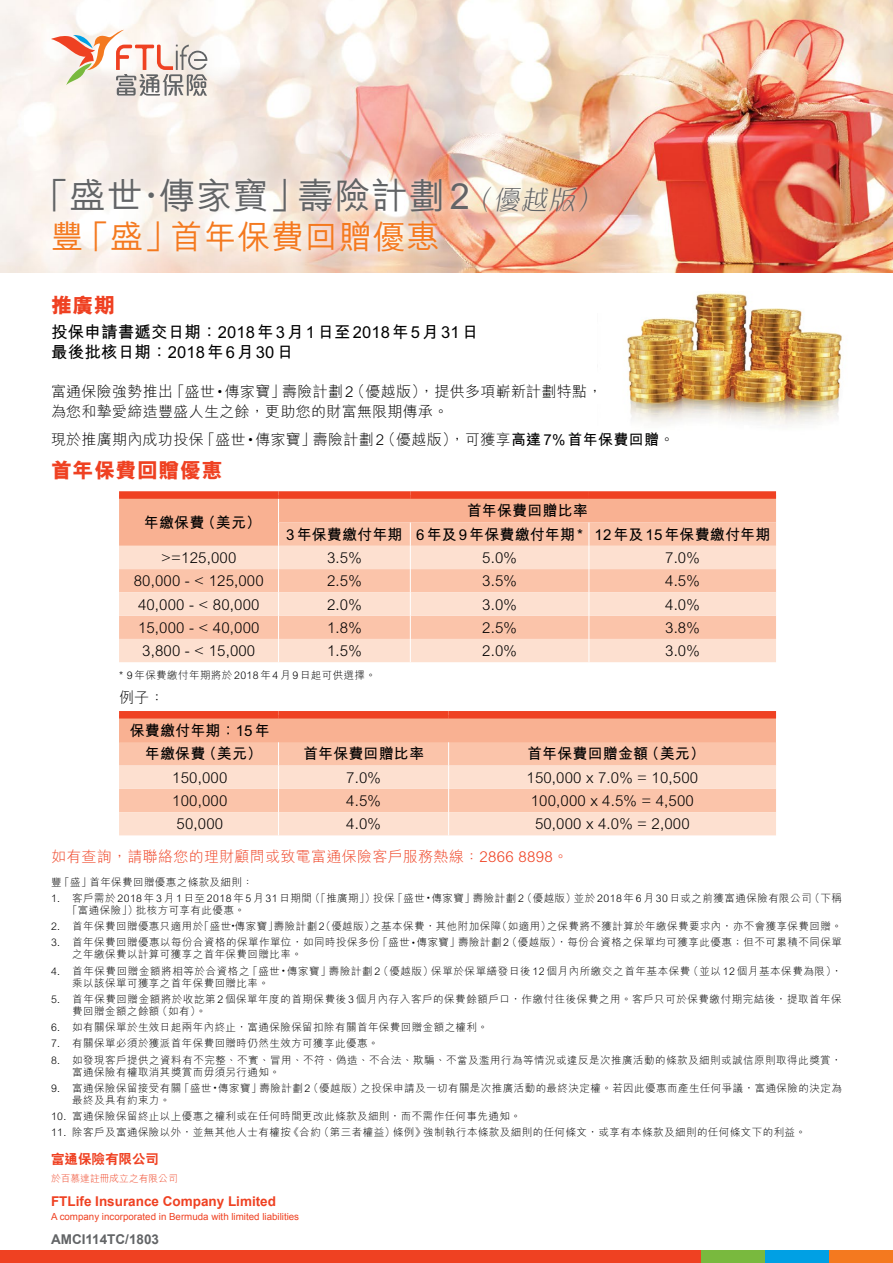
<style>
.page{position:relative;width:893px;height:1263px;background:#fff}
.page>*{position:absolute;margin:0;border:0;box-sizing:border-box;transform-origin:0 0}
.t1{font:500 36px "M Hei HK";letter-spacing:.025em;color:#626466}
.t2{font:500 33px "M Hei HK";letter-spacing:.025em;color:#f4791f}
.t3{font:800 21px "M Hei HK";letter-spacing:.025em;color:#ef4122}
.t4{font:700 16.5px/19.5px "M Hei HK";letter-spacing:.01em;color:#000}
.t5{font:300 15px/19.5px "M Hei HK";letter-spacing:.02em;color:#000}
.t6{font:700 15px/23.2px "M Hei HK";letter-spacing:.01em;color:#000;text-align:center}
.t7{font:300 15px "M Hei HK";letter-spacing:.02em;color:#ef4122}
.t8{font:700 13.5px "Arial";color:#ef4122}
.t9{font:700 13.5px "Arial";color:#626466}
.t10{font:800 13.5px "C Hei 2 HK";color:#ef4122}
.t11{font:300 10.5px/12px "M Hei HK";letter-spacing:.045em;color:#000}
.t12{font:9.75px "Arial";color:#ef4122}
.t13{font:300 9.75px "M Hei HK";color:#ef4122}
.s1{font-family:"M Gentle HK";font-weight:300;font-style:italic;font-size:27px}
.s2{font-weight:700}
</style>
<div class="page">
<img style="left:627px;top:293px;width:215px;height:132px">
<img style="left:0;top:0;width:893px;height:272px">
<div style="left:0;top:1250px;width:701px;height:13px;background:#ef4122"></div>
<div style="left:701px;top:1250px;width:64px;height:13px;background:#79b93e"></div>
<div style="left:765px;top:1250px;width:64px;height:13px;background:#00a0e4"></div>
<div style="left:829px;top:1250px;width:64px;height:13px;background:#f4791f"></div>
<svg style="left:46px;top:172px;width:548px;height:87px"></svg>
<svg style="left:119px;top:499px;width:657px;height:163px;background:#fbcdb6"></svg>
<div style="left:119px;top:491px;width:160px;height:8px;background:#ef4122"></div>
<div style="left:279px;top:491px;width:131px;height:8px;background:#ef4122"></div>
<div style="left:410px;top:491px;width:179px;height:8px;background:#ef4122"></div>
<div style="left:589px;top:491px;width:187px;height:8px;background:#ef4122"></div>
<div style="left:119px;top:715px;width:657px;height:27px;background:#f9b192"></div>
<div style="left:119px;top:742px;width:657px;height:23px;background:#fbc4aa"></div>
<svg style="left:119px;top:765px;width:657px;height:70px;background:#fcd6c3"></svg>
<svg style="left:278px;top:742px;width:1px;height:93px"></svg>
<svg style="left:448px;top:742px;width:1px;height:93px"></svg>
<div style="left:119px;top:711px;width:160px;height:7px;background:#ef4122"></div>
<div style="left:279px;top:711px;width:170px;height:7px;background:#ef4122"></div>
<div style="left:449px;top:711px;width:327px;height:7px;background:#ef4122"></div>
<svg style="left:51px;top:30px;width:156px;height:66px"></svg>
<h1 class="t1" style="left:33px;top:169px;width:561px">「盛世<sup>•</sup>傳家寶」壽險計劃 2 <span class="s1">(優越版)</span></h1>
<h2 class="t2" style="left:51px;top:213px;width:390px">豐「盛」首年保費回贈優惠</h2>
<h3 class="t3" style="left:51px;top:294px;width:66px">推廣期</h3>
<h3 class="t4" style="left:51px;top:321px;width:429px">投保申請書遞交日期：2018年3月1日至2018年5月31日最後批核日期：2018年6月30日</h3>
<h3 class="t5" style="left:51px;top:382px;width:553px">富通保險強勢推出「盛世<sup>•</sup>傳家寶」壽險計劃 2（優越版），提供多項嶄新計劃特點，為您和摯愛締造豐盛人生之餘，更助您的財富無限期傳承。</h3>
<h3 class="t5" style="left:51px;top:429px;width:625px">現於推廣期內成功投保「盛世<sup>•</sup>傳家寶」壽險計劃 2（優越版），可獲享<span class="s2">高達7%首年保費回贈</span>。</h3>
<h3 class="t3" style="left:51px;top:460px;width:173px">首年保費回贈優惠</h3>
<h3 class="t6" style="left:144px;top:510px;width:119px">年繳保費（美元）</h3>
<h3 class="t6" style="left:286px;top:498px;width:486px">首年保費回贈比率<br>3年保費繳付年期 6年及9年保費繳付年期* 12年及15年保費繳付年期</h3>
<h3 class="t5" style="left:161px;top:547px;width:77px">&gt;=125,000</h3>
<h3 class="t5" style="left:327px;top:547px;width:36px">3.5%</h3>
<h3 class="t5" style="left:482px;top:547px;width:36px">5.0%</h3>
<h3 class="t5" style="left:665px;top:547px;width:36px">7.0%</h3>
<h3 class="t5" style="left:134px;top:571px;width:132px">80,000 - &lt; 125,000</h3>
<h3 class="t5" style="left:327px;top:571px;width:36px">2.5%</h3>
<h3 class="t5" style="left:482px;top:571px;width:36px">3.5%</h3>
<h3 class="t5" style="left:665px;top:571px;width:36px">4.5%</h3>
<h3 class="t5" style="left:138px;top:594px;width:123px">40,000 - &lt; 80,000</h3>
<h3 class="t5" style="left:327px;top:594px;width:36px">2.0%</h3>
<h3 class="t5" style="left:482px;top:594px;width:36px">3.0%</h3>
<h3 class="t5" style="left:665px;top:594px;width:36px">4.0%</h3>
<h3 class="t5" style="left:138px;top:617px;width:123px">15,000 - &lt; 40,000</h3>
<h3 class="t5" style="left:327px;top:617px;width:36px">1.8%</h3>
<h3 class="t5" style="left:482px;top:617px;width:36px">2.5%</h3>
<h3 class="t5" style="left:665px;top:617px;width:36px">3.8%</h3>
<h3 class="t5" style="left:142px;top:641px;width:115px">3,800 - &lt; 15,000</h3>
<h3 class="t5" style="left:327px;top:641px;width:36px">1.5%</h3>
<h3 class="t5" style="left:482px;top:641px;width:36px">2.0%</h3>
<h3 class="t5" style="left:665px;top:641px;width:36px">3.0%</h3>
<p class="t11" style="left:119px;top:669px;width:258px">* 9年保費繳付年期將於2018年4月9日起可供選擇。</p>
<h3 class="t5" style="left:119px;top:688px;width:47px">例子：</h3>
<h3 class="t6" style="left:130px;top:718px;width:141px">保費繳付年期：15年年繳保費（美元）</h3>
<h3 class="t6" style="left:303px;top:741px;width:123px">首年保費回贈比率</h3>
<h3 class="t6" style="left:527px;top:741px;width:179px">首年保費回贈金額（美元）</h3>
<h3 class="t5" style="left:172px;top:767px;width:57px">150,000</h3>
<h3 class="t5" style="left:346px;top:767px;width:36px">7.0%</h3>
<h3 class="t5" style="left:526px;top:767px;width:173px">150,000 x 7.0% = 10,500</h3>
<h3 class="t5" style="left:172px;top:790px;width:57px">100,000</h3>
<h3 class="t5" style="left:346px;top:790px;width:36px">4.5%</h3>
<h3 class="t5" style="left:531px;top:790px;width:165px">100,000 x 4.5% = 4,500</h3>
<h3 class="t5" style="left:177px;top:814px;width:48px">50,000</h3>
<h3 class="t5" style="left:346px;top:814px;width:36px">4.0%</h3>
<h3 class="t5" style="left:535px;top:814px;width:156px">50,000 x 4.0% = 2,000</h3>
<h3 class="t7" style="left:51px;top:849px;width:518px">如有查詢，請聯絡您的理財顧問或致電富通保險客戶服務熱線：2866 8898。</h3>
<p class="t11" style="left:51px;top:876px;width:203px">豐「盛」首年保費回贈優惠之條款及細則：</p>
<p class="t11" style="left:67px;top:892px;width:776px;text-indent:-16px">1. 客戶需於 2018 年 3 月 1 日至 2018 年 5 月 31 日期間（「推廣期」）投保「盛世<sup>•</sup>傳家寶」壽險計劃 2（優越版）並於 2018 年 6 月 30 日或之前獲富通保險有限公司（下稱「富通保險」）批核方可享有此優惠。</p>
<p class="t11" style="left:51px;top:920px;width:792px">2. 首年保費回贈優惠只適用於「盛世<sup>•</sup>傳家寶」壽險計劃 2（優越版）之基本保費，其他附加保障（如適用）之保費將不獲計算於年繳保費要求內，亦不會獲享保費回贈。</p>
<p class="t11" style="left:72px;top:936px;width:771px;text-indent:-21px">3. 首年保費回贈優惠以每份合資格的保單作單位，如同時投保多份「盛世<sup>•</sup>傳家寶」壽險計劃 2（優越版），每份合資格之保單均可獲享此優惠；但不可累積不同保單之年繳保費以計算可獲享之首年保費回贈比率。</p>
<p class="t11" style="left:72px;top:965px;width:771px;text-indent:-21px">4. 首年保費回贈金額將相等於合資格之「盛世<sup>•</sup>傳家寶」壽險計劃 2（優越版）保單於保單繕發日後 12 個月內所繳交之首年基本保費（並以 12 個月基本保費為限），乘以該保單可獲享之首年保費回贈比率。</p>
<p class="t11" style="left:72px;top:993px;width:771px;text-indent:-21px">5. 首年保費回贈金額將於收訖第2個保單年度的首期保費後3個月內存入客戶的保費餘額戶口，作繳付往後保費之用。客戶只可於保費繳付期完結後，提取首年保費回贈金額之餘額（如有）。</p>
<p class="t11" style="left:51px;top:1021px;width:438px">6. 如有關保單於生效日起兩年內終止，富通保險保留扣除有關首年保費回贈金額之權利。</p>
<p class="t11" style="left:51px;top:1037px;width:329px">7. 有關保單必須於獲派首年保費回贈時仍然生效方可獲享此優惠。</p>
<p class="t11" style="left:72px;top:1054px;width:771px;text-indent:-21px">8. 如發現客戶提供之資料有不完整、不實、冒用、不符、偽造、不合法、欺騙、不當及濫用行為等情況或違反是次推廣活動的條款及細則或誠信原則取得此獎賞，富通保險有權取消其獎賞而毋須另行通知。</p>
<p class="t11" style="left:72px;top:1082px;width:771px;text-indent:-21px">9. 富通保險保留接受有關「盛世<sup>•</sup>傳家寶」壽險計劃 2（優越版）之投保申請及一切有關是次推廣活動的最終決定權。若因此優惠而產生任何爭議，富通保險的決定為最終及具有約束力。</p>
<p class="t11" style="left:51px;top:1110px;width:471px">10. 富通保險保留終止以上優惠之權利或在任何時間更改此條款及細則，而不需作任何事先通知。</p>
<p class="t11" style="left:51px;top:1126px;width:757px">11. 除客戶及富通保險以外，並無其他人士有權按《合約（第三者權益）條例》強制執行本條款及細則的任何條文，或享有本條款及細則的任何條文下的利益。</p>
<p class="t10" style="left:51px;top:1152px;width:110px">富通保險有限公司</p>
<p class="t13" style="left:51px;top:1173px;width:128px">於百慕達註冊成立之有限公司</p>
<p class="t8" style="left:51px;top:1192px;width:227px">FTLife Insurance Company Limited</p>
<p class="t12" style="left:51px;top:1210px;width:250px">A company incorporated in Bermuda with limited liabilities</p>
<p class="t9" style="left:51px;top:1230px;width:110px">AMCI114TC/1803</p>
</div>
